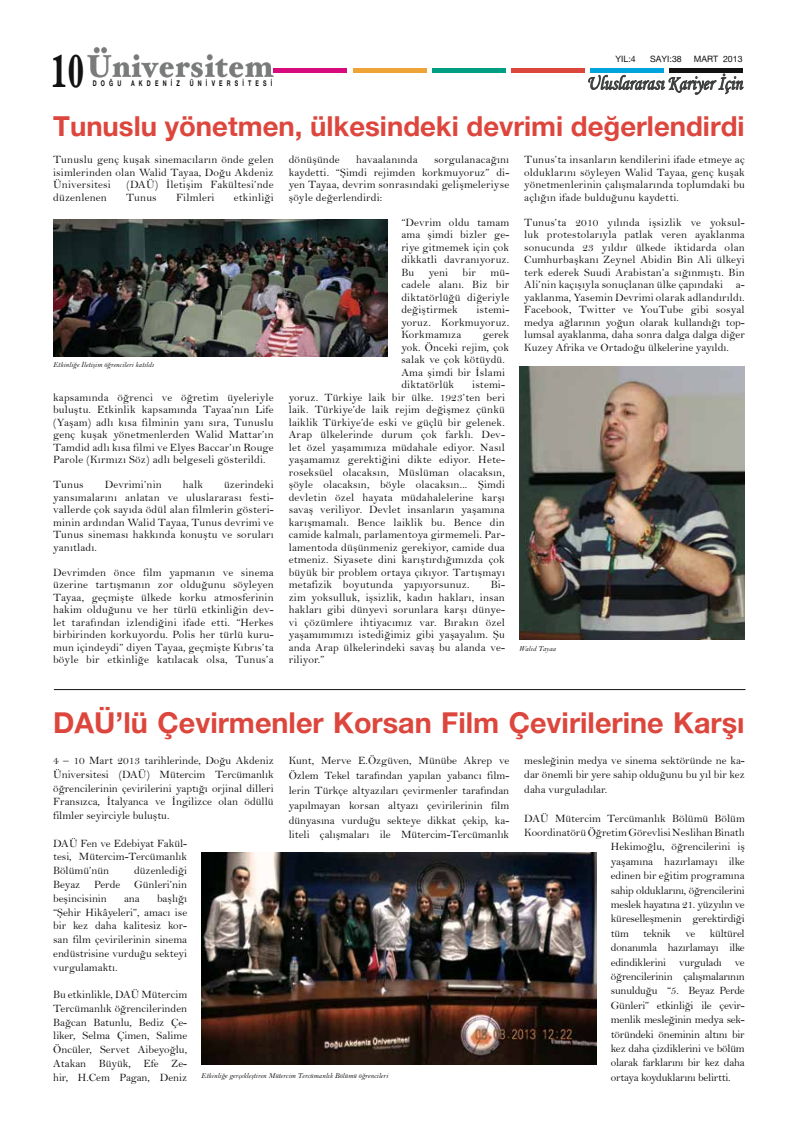
<style>
.page{position:relative;width:798px;height:1134px;background:#fff}
.page>*{position:absolute;margin:0;border:0;box-sizing:border-box;transform-origin:0 0}
.t1{font:700 46.12px "Hoefler Text EMU";color:#121212;scale:.6 1}
.t2{font:700 28.75px "Helvetica Neue EMU";color:#dd463d}
.t3{font:700 27.5px "Helvetica Neue EMU";color:#dd463d}
.t4{font:italic 20.25px "Monotype Corsiva EMU";letter-spacing:.005em;color:#3d3f3f;scale:.85 1}
.t5{font:11.25px/12.5px "Bell MTEMU";color:#121212;text-align:justify}
.t6{font:11.25px "Bell MTEMU";letter-spacing:-.02em;color:#121212}
.t7{font:8.75px "Helvetica Neue EMU";color:#121212}
.t8{font:700 7.75px "Helvetica Neue EMU";letter-spacing:.78em;color:#121212;scale:.68 1}
.t9{font:italic 7.5px "Bell MTEMU";color:#121212}
</style>
<div class="page">
<div style="left:273px;top:68px;width:74px;height:5px;background:#d70b7d"></div>
<div style="left:353px;top:68px;width:73px;height:5px;background:#eda335"></div>
<div style="left:432px;top:68px;width:73px;height:5px;background:#009f83"></div>
<div style="left:511px;top:68px;width:73px;height:5px;background:#dd463d"></div>
<div style="left:590px;top:68px;width:73px;height:5px;background:#00a3db"></div>
<div style="left:669px;top:68px;width:73px;height:5px;background:#121212"></div>
<img style="left:87px;top:47px;width:186px;height:31px">
<svg style="left:588px;top:73px;width:155px;height:22px"></svg>
<img style="left:519px;top:366px;width:225px;height:274px">
<hr style="left:54px;top:689px;width:691px;height:1px;background:#121212">
<img style="left:201px;top:853px;width:395px;height:212px">
<img style="left:53px;top:220px;width:334px;height:136px">
<h1 class="t1" style="left:50px;top:44px;width:58px">10</h1>
<p class="t8" style="left:93px;top:78px;width:43px">DOĞU</p>
<p class="t8" style="left:131px;top:78px;width:73px">AKDENİZ</p>
<p class="t8" style="left:190px;top:78px;width:123px">ÜNİVERSİTESİ</p>
<p class="t7" style="left:615px;top:53px;width:22px">YIL:4</p>
<p class="t7" style="left:650px;top:53px;width:33px">SAYI:38</p>
<p class="t7" style="left:693px;top:53px;width:50px">MART 2013</p>
<h3 class="t4" style="left:586px;top:71px;width:185px">Uluslararası Kariyer İçin</h3>
<h3 class="t3" style="left:53px;top:109px;width:692px">Tunuslu yönetmen, ülkesindeki devrimi değerlendirdi</h3>
<p class="t5" style="left:53px;top:154px;width:222px">Tunuslu genç kuşak sinemacıların önde gelen isimlerinden olan Walid Tayaa, Doğu Akdeniz Üniversitesi</p>
<p class="t5" style="left:126px;top:179px;width:149px">(DAÜ) İletişim Fakültesi’nde</p>
<p class="t5" style="left:53px;top:191px;width:55px">düzenlenen</p>
<p class="t5" style="left:126px;top:191px;width:32px">Tunus</p>
<p class="t5" style="left:176px;top:191px;width:40px">Filmleri</p>
<p class="t5" style="left:234px;top:191px;width:41px">etkinliği</p>
<p class="t9" style="left:53px;top:360px;width:102px">Etkinliğe İletişim öğrencileri katıldı</p>
<p class="t5" style="left:53px;top:391px;width:222px">kapsamında öğrenci ve öğretim üyeleriyle buluştu. Etkinlik kapsamında Tayaa’nın Life (Yaşam) adlı kısa filminin yanı sıra, Tunuslu genç kuşak yönetmenlerden Walid Mattar’ın Tamdid adlı kısa filmi ve Elyes Baccar’ın Rouge Parole (Kırmızı Söz) adlı belgeseli gösterildi.</p>
<p class="t5" style="left:53px;top:479px;width:32px">Tunus</p>
<p class="t5" style="left:105px;top:479px;width:58px">Devrimi’nin</p>
<p class="t5" style="left:183px;top:479px;width:22px">halk</p>
<p class="t5" style="left:53px;top:479px;width:222px;text-indent:171px">üzerindeki yansımalarını anlatan ve uluslararası festi&shy;vallerde çok sayıda ödül alan filmlerin gösteri&shy;minin ardından Walid Tayaa, Tunus devrimi ve Tunus sineması hakkında konuştu ve soruları yanıtladı.</p>
<p class="t5" style="left:53px;top:566px;width:222px">Devrimden önce film yapmanın ve sinema üzerine tartışmanın zor olduğunu söyleyen Tayaa, geçmişte ülkede korku atmosferinin hakim olduğunu ve her türlü etkinliğin dev&shy;let tarafından izlendiğini ifade etti. “Herkes birbirinden korkuyordu. Polis her türlü kuru&shy;mun içindeydi” diyen Tayaa, geçmişte Kıbrıs’ta böyle bir etkinliğe katılacak olsa, Tunus’a</p>
<p class="t5" style="left:288px;top:154px;width:222px;text-indent:145px">sorgulanacağını kaydetti. “Şimdi rejimden korkmuyoruz” di&shy;yen Tayaa, devrim sonrasındaki gelişmeleriyse şöyle değerlendirdi:</p>
<p class="t5" style="left:401px;top:216px;width:109px">“Devrim oldu tamam ama şimdi bizler ge&shy;riye gitmemek için çok dikkatli davranıyoruz.<br>Bu</p>
<p class="t5" style="left:288px;top:154px;width:53px">dönüşünde</p>
<p class="t5" style="left:356px;top:154px;width:63px">havaalanında</p>
<p class="t5" style="left:428px;top:266px;width:21px">yeni</p>
<p class="t5" style="left:462px;top:266px;width:15px">bir</p>
<p class="t5" style="left:401px;top:266px;width:109px;text-indent:89px">mü&shy;cadele alanı. Biz bir diktatörlüğü diğeriyle değiştirmek</p>
<p class="t5" style="left:401px;top:304px;width:109px;text-indent:75px">istemi&shy;yoruz. Korkmuyoruz.<br>Korkmamıza</p>
<p class="t5" style="left:401px;top:329px;width:109px;text-align:left;text-indent:81px">gerek yok. Önceki rejim, çok salak ve çok kötüydü.<br>Ama şimdi bir İslami diktatörlük</p>
<p class="t5" style="left:288px;top:379px;width:218px;text-indent:183px">istemi&shy;yoruz. Türkiye laik bir ülke. 1923’ten beri laik. Türkiye’de laik rejim değişmez çünkü laiklik Türkiye’de eski ve güçlü bir gelenek.<br>Arap ülkelerinde durum çok farklı. Dev&shy;let özel yaşamımıza müdahale ediyor. Nasıl yaşamamız gerektiğini dikte ediyor. Hete&shy;roseksüel olacaksın, Müslüman olacaksın, şöyle olacaksın, böyle olacaksın... Şimdi devletin özel hayata müdahalelerine karşı savaş veriliyor. Devlet insanların yaşamına karışmamalı. Bence laiklik bu. Bence din camide kalmalı, parlamentoya girmemeli. Par&shy;lamentoda düşünmeniz gerekiyor, camide dua etmeniz. Siyasete dini karıştırdığımızda çok büyük bir problem ortaya çıkıyor. Tartışmayı metafizik boyutunda yapıyorsunuz.</p>
<p class="t5" style="left:288px;top:578px;width:217px;text-indent:202px">Bi&shy;zim yoksulluk, işsizlik, kadın hakları, insan hakları gibi dünyevi sorunlara karşı dünye&shy;vi çözümlere ihtiyacımız var. Bırakın özel yaşamımımızı istediğimiz gibi yaşayalım. Şu anda Arap ülkelerindeki savaş bu alanda ve&shy;riliyor.”</p>
<p class="t5" style="left:524px;top:153px;width:222px">Tunus’ta insanların kendilerini ifade etmeye aç olduklarını söyleyen Walid Tayaa, genç kuşak yönetmenlerinin çalışmalarında toplumdaki bu açlığın ifade bulduğunu kaydetti.</p>
<p class="t5" style="left:524px;top:216px;width:222px">Tunus’ta 2010 yılında işsizlik ve yoksul&shy;luk protestolarıyla patlak veren ayaklanma sonucunda 23 yıldır ülkede iktidarda olan Cumhurbaşkanı Zeynel Abidin Bin Ali ülkeyi terk ederek Suudi Arabistan’a sığınmıştı. Bin Ali’nin kaçışıyla sonuçlanan ülke çapındaki a&shy;yaklanma, Yasemin Devrimi olarak adlandırıldı.<br>Facebook, Twitter ve YouTube gibi sosyal medya ağlarının yoğun olarak kullandığı top&shy;lumsal ayaklanma, daha sonra dalga dalga diğer Kuzey Afrika ve Ortadoğu ülkelerine yayıldı.</p>
<p class="t9" style="left:519px;top:644px;width:38px">Walid Tayaa</p>
<h2 class="t2" style="left:53px;top:705px;width:692px">DAÜ’lü Çevirmenler Korsan Film Çevirilerine Karşı</h2>
<p class="t5" style="left:288px;top:753px;width:222px;line-height:14.9px">Kunt, Merve E.Özgüven, Münübe Akrep ve Özlem Tekel tarafından yapılan yabancı film&shy;lerin Türkçe altyazıları çevirmenler tarafından yapılmayan korsan altyazı çevirilerinin film dünyasına vurduğu sekteye dikkat çekip, ka&shy;liteli çalışmaları ile Mütercim-Tercümanlık</p>
<p class="t5" style="left:524px;top:753px;width:222px;line-height:14.4px">mesleğinin medya ve sinema sektöründe ne ka&shy;dar önemli bir yere sahip olduğunu bu yıl bir kez daha vurguladılar.</p>
<p class="t5" style="left:53px;top:753px;width:222px;line-height:13.8px">4 – 10 Mart 2013 tarihlerinde, Doğu Akdeniz Üniversitesi (DAÜ) Mütercim Tercümanlık öğrencilerinin çevirilerini yaptığı orjinal dilleri Fransızca, İtalyanca ve İngilizce olan ödüllü filmler seyirciyle buluştu.</p>
<p class="t5" style="left:53px;top:836px;width:135px;line-height:13.8px">DAÜ Fen ve Edebiyat Fakül&shy;tesi, Mütercim-Tercümanlık Bölümü’nün</p>
<p class="t5" style="left:524px;top:812px;width:222px">DAÜ Mütercim Tercümanlık Bölümü Bölüm</p>
<p class="t5" style="left:524px;top:826px;width:222px">Koordinatörü Öğretim Görevlisi Neslihan Binatlı</p>
<p class="t5" style="left:610px;top:840px;width:135px">Hekimoğlu, öğrencilerini iş</p>
<p class="t5" style="left:610px;top:855px;width:135px">yaşamına hazırlamayı ilke</p>
<p class="t5" style="left:610px;top:869px;width:135px">edinen bir eğitim programına</p>
<p class="t6" style="left:610px;top:883px;width:135px">sahip olduklarını, öğrencilerini</p>
<p class="t6" style="left:610px;top:898px;width:135px">meslek hayatına 21. yüzyılın ve</p>
<p class="t6" style="left:610px;top:912px;width:135px">küreselleşmenin gerektirdiği</p>
<p class="t5" style="left:610px;top:927px;width:19px">tüm</p>
<p class="t5" style="left:643px;top:927px;width:29px">teknik</p>
<p class="t5" style="left:685px;top:927px;width:11px">ve</p>
<p class="t5" style="left:53px;top:864px;width:135px;line-height:13.8px;text-indent:81px">düzenlediği Beyaz Perde Günleri’nin beşincisinin</p>
<p class="t5" style="left:53px;top:891px;width:135px;line-height:13.8px;text-indent:104px">başlığı “Şehir Hikâyeleri”, amacı ise bir kez daha kalitesiz kor&shy;san film çevirilerinin sinema endüstrisine vurduğu sekteyi vurgulamaktı.</p>
<p class="t5" style="left:53px;top:988px;width:135px;line-height:13.8px">Bu etkinlikle, DAÜ Mütercim Tercümanlık öğrencilerinden Bağcan Batunlu, Bediz Çe&shy;liker, Selma Çimen, Salime Öncüler, Servet Aibeyoğlu, Atakan Büyük, Efe Ze&shy;hir, H.Cem Pagan, Deniz</p>
<p class="t5" style="left:124px;top:892px;width:17px">ana</p>
<p class="t5" style="left:610px;top:926px;width:135px;line-height:14.4px;text-indent:99px">kültürel donanımla hazırlamayı ilke edindiklerini vurguladı ve öğrencilerinin çalışmalarının sunulduğu “5. Beyaz Perde Günleri” etkinliği ile çevir&shy;menlik mesleğinin medya sek&shy;töründeki öneminin altını bir kez daha çizdiklerini ve bölüm olarak farklarını bir kez daha ortaya koyduklarını belirtti.</p>
<p class="t9" style="left:201px;top:1071px;width:188px">Etkinliğe gerçekleştiren Mütercim Tercümanlık Bölümü öğrencileri</p>
</div>
